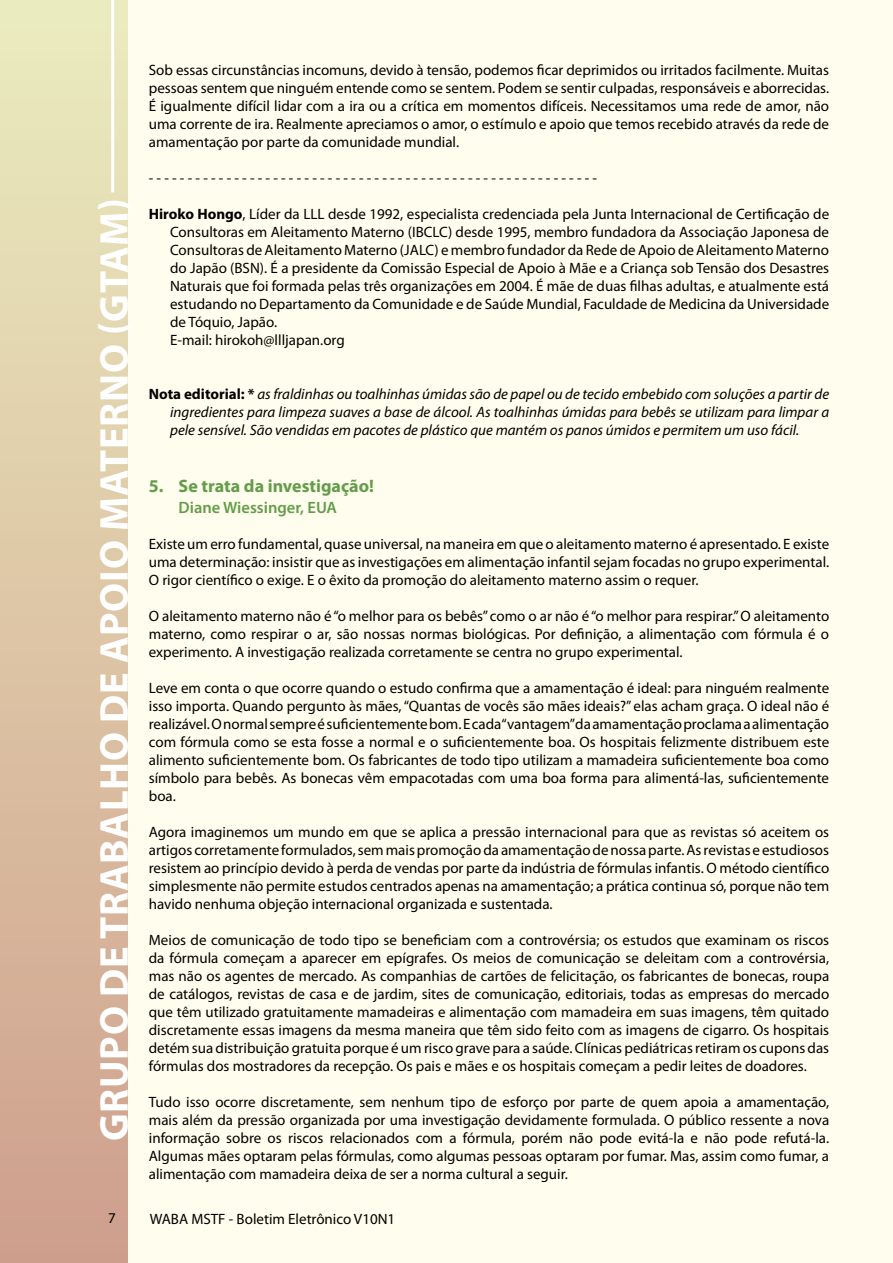
<style>
.page{position:relative;width:893px;height:1263px;background:#fffded}
.page>*{position:absolute;margin:0;border:0;box-sizing:border-box;transform-origin:0 0}
.t1{font:700 40.5px "Myriad Pro";letter-spacing:.02em;color:#fff}
.t2{font:700 18px "Myriad Pro";color:#649d4a}
.t3{font:600 16.5px "Myriad Pro";color:#649d4a}
.t4{font:15px/18px "Myriad Pro";color:#000;text-align:justify}
.t5{font:italic 15px/18px "Myriad Pro";color:#000;text-align:justify}
.s1{font-weight:700}
.s2{font-weight:700;font-style:normal}
</style>
<div class="page">
<div style="left:0;top:0;width:128px;height:1263px;background:linear-gradient(to bottom,#ebecbf,#cf9e8c)"></div>
<hr style="left:111px;top:0;width:3px;height:192px;background:#fff">
<h1 class="t1" style="left:88px;top:1141px;width:945px;rotate:-90deg">Grupo de Trabalho de Apoio Materno (GTAM)</h1>
<p class="t4" style="left:149px;top:61px;width:682px">Sob essas circunstâncias incomuns, devido à tensão, podemos ficar deprimidos ou irritados facilmente. Muitas pessoas sentem que ninguém entende como se sentem. Podem se sentir culpadas, responsáveis e aborrecidas.<br>É igualmente difícil lidar com a ira ou a crítica em momentos difíceis. Necessitamos uma rede de amor, não uma corrente de ira. Realmente apreciamos o amor, o estímulo e apoio que temos recebido através da rede de amamentação por parte da comunidade mundial.</p>
<p class="t4" style="left:149px;top:169px;width:450px">- - - - - - - - - - - - - - - - - - - - - - - - - - - - - - - - - - - - - - - - - - - - - - - - - - - - - - - - - -</p>
<p class="t4" style="left:170px;top:205px;width:661px;text-align:left;text-indent:-21px"><span class="s1">Hiroko Hongo</span>, Líder da LLL desde 1992, especialista credenciada pela Junta Internacional de Certificação de Consultoras em Aleitamento Materno (IBCLC) desde 1995, membro fundadora da Associação Japonesa de Consultoras de Aleitamento Materno (JALC) e membro fundador da Rede de Apoio de Aleitamento Materno do Japão (BSN). É a presidente da Comissão Especial de Apoio à Mãe e a Criança sob Tensão dos Desastres Naturais que foi formada pelas três organizações em 2004. É mãe de duas filhas adultas, e atualmente está estudando no Departamento da Comunidade e de Saúde Mundial, Faculdade de Medicina da Universidade de Tóquio, Japão.<br>E-mail: hirokoh@llljapan.org</p>
<p class="t5" style="left:170px;top:385px;width:661px;text-indent:-21px"><span class="s2">Nota editorial: *</span> as fraldinhas ou toalhinhas úmidas são de papel ou de tecido embebido com soluções a partir de ingredientes para limpeza suaves a base de álcool. As toalhinhas úmidas para bebês se utilizam para limpar a pele sensível. São vendidas em pacotes de plástico que mantém os panos úmidos e permitem um uso fácil.</p>
<p class="t2" style="left:149px;top:474px;width:227px">5. Se trata da investigação!</p>
<p class="t3" style="left:179px;top:497px;width:160px">Diane Wiessinger, EUA</p>
<p class="t4" style="left:149px;top:535px;width:682px">Existe um erro fundamental, quase universal, na maneira em que o aleitamento materno é apresentado. E existe uma determinação: insistir que as investigações em alimentação infantil sejam focadas no grupo experimental.<br>O rigor científico o exige. E o êxito da promoção do aleitamento materno assim o requer.</p>
<p class="t4" style="left:149px;top:607px;width:682px">O aleitamento materno não é “o melhor para os bebês” como o ar não é “o melhor para respirar.” O aleitamento materno, como respirar o ar, são nossas normas biológicas. Por definição, a alimentação com fórmula é o experimento. A investigação realizada corretamente se centra no grupo experimental.</p>
<p class="t4" style="left:149px;top:679px;width:682px">Leve em conta o que ocorre quando o estudo confirma que a amamentação é ideal: para ninguém realmente isso importa. Quando pergunto às mães, “Quantas de vocês são mães ideais?” elas acham graça. O ideal não é realizável. O normal sempre é suficientemente bom. E cada “vantagem” da amamentação proclama a alimentação com fórmula como se esta fosse a normal e o suficientemente boa. Os hospitais felizmente distribuem este alimento suficientemente bom. Os fabricantes de todo tipo utilizam a mamadeira suficientemente boa como símbolo para bebês. As bonecas vêm empacotadas com uma boa forma para alimentá-las, suficientemente boa.</p>
<p class="t4" style="left:149px;top:823px;width:682px">Agora imaginemos um mundo em que se aplica a pressão internacional para que as revistas só aceitem os artigos corretamente formulados, sem mais promoção da amamentação de nossa parte. As revistas e estudiosos resistem ao princípio devido à perda de vendas por parte da indústria de fórmulas infantis. O método científico simplesmente não permite estudos centrados apenas na amamentação; a prática continua só, porque não tem havido nenhuma objeção internacional organizada e sustentada.</p>
<p class="t4" style="left:149px;top:931px;width:682px">Meios de comunicação de todo tipo se beneficiam com a controvérsia; os estudos que examinam os riscos da fórmula começam a aparecer em epígrafes. Os meios de comunicação se deleitam com a controvérsia, mas não os agentes de mercado. As companhias de cartões de felicitação, os fabricantes de bonecas, roupa de catálogos, revistas de casa e de jardim, sites de comunicação, editoriais, todas as empresas do mercado que têm utilizado gratuitamente mamadeiras e alimentação com mamadeira em suas imagens, têm quitado discretamente essas imagens da mesma maneira que têm sido feito com as imagens de cigarro. Os hospitais detém sua distribuição gratuita porque é um risco grave para a saúde. Clínicas pediátricas retiram os cupons das fórmulas dos mostradores da recepção. Os pais e mães e os hospitais começam a pedir leites de doadores.</p>
<p class="t4" style="left:149px;top:1093px;width:682px">Tudo isso ocorre discretamente, sem nenhum tipo de esforço por parte de quem apoia a amamentação, mais além da pressão organizada por uma investigação devidamente formulada. O público ressente a nova informação sobre os riscos relacionados com a fórmula, porém não pode evitá-la e não pode refutá-la.<br>Algumas mães optaram pelas fórmulas, como algumas pessoas optaram por fumar. Mas, assim como fumar, a alimentação com mamadeira deixa de ser a norma cultural a seguir.</p>
<p class="t4" style="left:150px;top:1209px;width:247px">WABA MSTF - Boletim Eletrônico V10N1</p>
</div>
